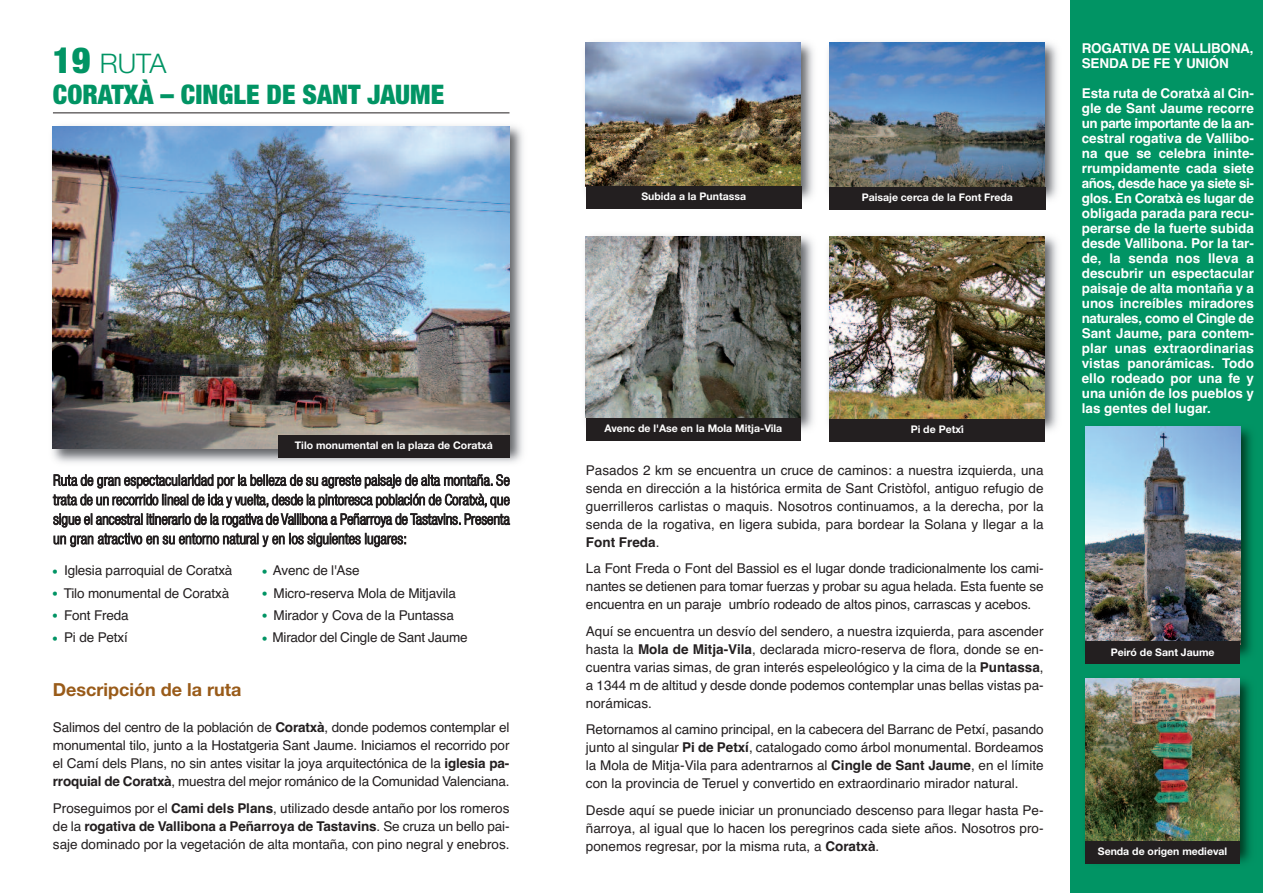
<style>
.page{position:relative;width:1263px;height:893px;background:#fff}
.page>*{position:absolute;margin:0;border:0;box-sizing:border-box;transform-origin:0 0}
.t1{font:900 condensed 27px/31.5px "Helvetica Neue";color:#019464}
.t2{font:700 18px "Helvetica Neue";color:#995b19}
.t3{font:300 condensed 15px/19.5px "Helvetica Neue";color:#231f20;text-align:justify}
.t4{font:13.5px/18px "Helvetica";letter-spacing:-.01em;color:#231f20;text-align:justify}
.t5{font:700 13.5px/15px "Helvetica";color:#fff}
.t6{font:700 10.5px "Helvetica Neue";color:#fff}
.s1{font-size:36px}
.s2{font-weight:300;font-stretch:normal}
.s3{font-family:"Calibri"}
.s4{font-weight:700}
</style>
<div class="page">
<div style="left:1070px;top:0;width:193px;height:893px;background:#019464"></div>
<img style="left:52px;top:125px;width:471px;height:338px">
<img style="left:53px;top:126px;width:456px;height:323px">
<img style="left:828px;top:42px;width:230px;height:164px">
<img style="left:830px;top:42px;width:214px;height:145px">
<img style="left:585px;top:42px;width:229px;height:164px">
<img style="left:586px;top:42px;width:215px;height:144px">
<img style="left:1240px;top:426px;width:12px;height:231px">
<img style="left:1085px;top:426px;width:155px;height:216px">
<div style="left:278px;top:436px;width:231px;height:22px;background:#231f20"></div>
<div style="left:586px;top:186px;width:215px;height:22px;background:#231f20"></div>
<div style="left:829px;top:187px;width:216px;height:22px;background:#231f20"></div>
<img style="left:828px;top:235px;width:230px;height:196px">
<img style="left:830px;top:237px;width:214px;height:181px">
<img style="left:585px;top:235px;width:229px;height:196px">
<img style="left:586px;top:237px;width:215px;height:180px">
<div style="left:586px;top:418px;width:215px;height:22px;background:#231f20"></div>
<div style="left:829px;top:419px;width:216px;height:22px;background:#231f20"></div>
<div style="left:1085px;top:642px;width:155px;height:22px;background:#231f20"></div>
<hr style="left:53px;top:113px;width:456px;height:1px;background:#231f20">
<img style="left:1085px;top:678px;width:166px;height:186px">
<img style="left:1085px;top:679px;width:154px;height:162px">
<div style="left:1085px;top:841px;width:155px;height:22px;background:#231f20"></div>
<h1 class="t1" style="left:53px;top:47px;width:393px"><span class="s1">19</span> <span class="s2">RUTA<br></span>CORATXÀ – CINGLE DE SANT JAUME</h1>
<p class="t6" style="left:295px;top:442px;width:203px">Tilo monumental en la plaza de Coratxa<span class="s3">̀</span></p>
<p class="t3" style="left:53px;top:472px;width:458px">Ruta de gran espectacularidad por la belleza de su agreste paisaje de alta montaña. Se trata de un recorrido lineal de ida y vuelta, desde la pintoresca población de Coratxà, que sigue el ancestral itinerario de la rogativa de Vallibona a Peñarroya de Tastavins. Presenta un gran atractivo en su entorno natural y en los siguientes lugares:</p>
<p class="t4" style="left:53px;top:562px;width:181px"><sup>●</sup> Iglesia parroquial de Coratxà</p>
<p class="t4" style="left:53px;top:584px;width:178px"><sup>●</sup> Tilo monumental de Coratxà</p>
<p class="t4" style="left:53px;top:606px;width:77px"><sup>●</sup> Font Freda</p>
<p class="t4" style="left:53px;top:629px;width:76px"><sup>●</sup> Pi de Petxí</p>
<p class="t4" style="left:262px;top:562px;width:99px"><sup>●</sup> Avenc de l'Ase</p>
<p class="t4" style="left:262px;top:584px;width:195px"><sup>●</sup> Micro-reserva Mola de Mitjavila</p>
<p class="t4" style="left:262px;top:606px;width:193px"><sup>●</sup> Mirador y Cova de la Puntassa</p>
<p class="t4" style="left:262px;top:629px;width:207px"><sup>●</sup> Mirador del Cingle de Sant Jaume</p>
<h2 class="t2" style="left:53px;top:684px;width:190px">Descripción de la ruta</h2>
<p class="t4" style="left:53px;top:719px;width:458px">Salimos del centro de la población de <span class="s4">Coratxà</span>, donde podemos contemplar el monumental tilo, junto a la Hostatgeria Sant Jaume. Iniciamos el recorrido por el Camí dels Plans, no sin antes visitar la joya arquitectónica de la <span class="s4">iglesia pa&shy;rroquial de Coratxà</span>, muestra del mejor románico de la Comunidad Valenciana.</p>
<p class="t4" style="left:53px;top:799px;width:458px">Proseguimos por el <span class="s4">Cami dels Plans</span>, utilizado desde antaño por los romeros de la <span class="s4">rogativa de Vallibona a Peñarroya de Tastavins</span>. Se cruza un bello pai&shy;saje dominado por la vegetación de alta montaña, con pino negral y enebros.</p>
<p class="t6" style="left:641px;top:192px;width:106px">Subida a la Puntassa</p>
<p class="t6" style="left:862px;top:193px;width:153px">Paisaje cerca de la Font Freda</p>
<p class="t6" style="left:604px;top:424px;width:179px">Avenc de l'Ase en la Mola Mitja-Vila</p>
<p class="t6" style="left:911px;top:425px;width:58px">Pi de Petxi<span class="s3">́</span></p>
<p class="t4" style="left:586px;top:461px;width:459px">Pasados 2 km se encuentra un cruce de caminos: a nuestra izquierda, una senda en dirección a la histórica ermita de Sant Cristòfol, antiguo refugio de guerrilleros carlistas o maquis. Nosotros continuamos, a la derecha, por la senda de la rogativa, en ligera subida, para bordear la Solana y llegar a la <span class="s4">Font Freda</span>.</p>
<p class="t4" style="left:586px;top:559px;width:459px">La Font Freda o Font del Bassiol es el lugar donde tradicionalmente los cami&shy;nantes se detienen para tomar fuerzas y probar su agua helada. Esta fuente se encuentra en un paraje umbrío rodeado de altos pinos, carrascas y acebos.</p>
<p class="t4" style="left:586px;top:622px;width:459px">Aquí se encuentra un desvío del sendero, a nuestra izquierda, para ascender hasta la <span class="s4">Mola de Mitja-Vila</span>, declarada micro-reserva de flora, donde se en&shy;cuentra varias simas, de gran interés espeleológico y la cima de la <span class="s4">Puntassa</span>, a 1344 m de altitud y desde donde podemos contemplar unas bellas vistas pa&shy;norámicas.</p>
<p class="t4" style="left:586px;top:720px;width:459px">Retornamos al camino principal, en la cabecera del Barranc de Petxí, pasando junto al singular <span class="s4">Pi de Petxí</span>, catalogado como árbol monumental. Bordeamos la Mola de Mitja-Vila para adentrarnos al <span class="s4">Cingle de Sant Jaume</span>, en el límite con la provincia de Teruel y convertido en extraordinario mirador natural.</p>
<p class="t4" style="left:586px;top:801px;width:459px">Desde aquí se puede iniciar un pronunciado descenso para llegar hasta Pe&shy;ñarroya, al igual que lo hacen los peregrinos cada siete años. Nosotros pro&shy;ponemos regresar, por la misma ruta, a <span class="s4">Coratxà</span>.</p>
<p class="t5" style="left:1082px;top:40px;width:173px">ROGATIVA DE VALLIBONA,<br>SENDA DE FE Y UNIÓN</p>
<p class="t5" style="left:1082px;top:85px;width:174px;text-align:justify">Esta ruta de Coratxà al Cin&shy;gle de Sant Jaume recorre un parte importante de la an&shy;cestral rogativa de Vallibo&shy;na que se celebra ininte&shy;rrumpidamente cada siete años, desde hace ya siete si&shy;glos. En Coratxà es lugar de obligada parada para recu&shy;perarse de la fuerte subida desde Vallibona. Por la tar&shy;de, la senda nos lleva a descubrir un espectacular paisaje de alta montaña y a unos increíbles miradores naturales, como el Cingle de Sant Jaume, para contem&shy;plar unas extraordinarias vistas panorámicas. Todo ello rodeado por una fe y una unión de los pueblos y las gentes del lugar.</p>
<p class="t6" style="left:1111px;top:648px;width:105px">Peiró de Sant Jaume</p>
<p class="t6" style="left:1098px;top:847px;width:131px">Senda de origen medieval</p>
</div>
